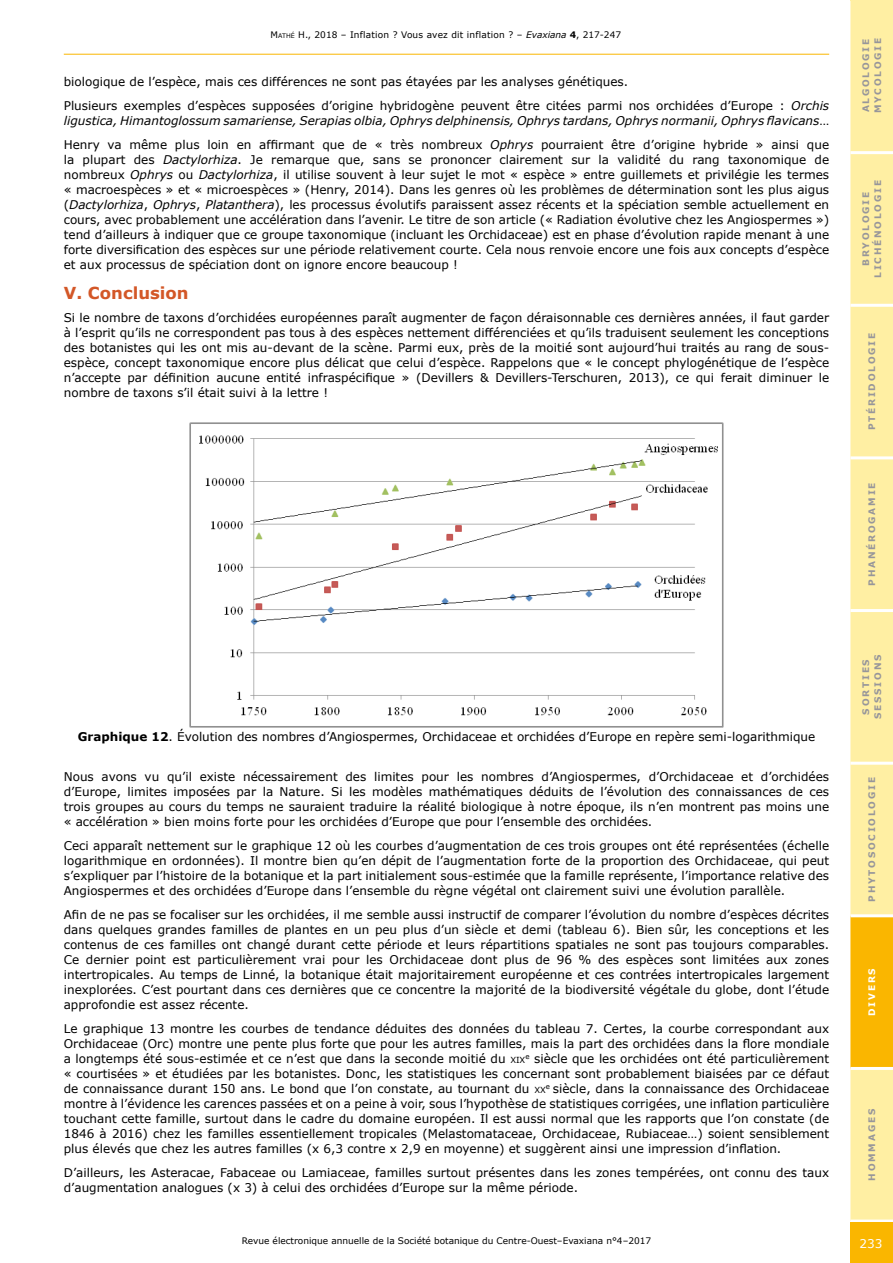
<style>
.page{position:relative;width:893px;height:1263px;background:#fff}
.page>*{position:absolute;margin:0;border:0;box-sizing:border-box;transform-origin:0 0}
.Titre_1{font:700 16.5px "Verdana";color:#d35727}
.t1{font:12px/15px "Verdana";color:#000;text-align:justify}
.t2{font:italic 12px/15px "Verdana";color:#000}
.t3{font:12px "Verdana";color:#fff}
.t4{font:700 9px/12px "Verdana";letter-spacing:.2em;color:#97969a;text-align:center}
.En-tête{font:9px "Verdana";color:#000}
.En-tête-2{font:9px "Verdana";letter-spacing:.02em;color:#000}
.t5{font:700 9px "Verdana";letter-spacing:.2em;color:#fff}
.s1{font-style:inherit}
.s2{font-size:6.3px}
.s3{font-style:italic}
.s4{font-weight:700}
.s5{font-style:normal}
.s6{font-size:8.4px}
</style>
<div class="page">
<div style="left:850px;top:1px;width:43px;height:1218px;background:#ffefa3"></div>
<hr style="left:850px;top:762px;width:43px;height:3px;background:#fff">
<hr style="left:850px;top:609px;width:43px;height:3px;background:#fff">
<hr style="left:850px;top:456px;width:43px;height:3px;background:#fff">
<hr style="left:850px;top:304px;width:43px;height:3px;background:#fff">
<hr style="left:850px;top:151px;width:43px;height:3px;background:#fff">
<svg style="left:850px;top:914px;width:43px;height:156px;background:#fab90c"></svg>
<div style="left:850px;top:1221px;width:43px;height:42px;background:#fab600"></div>
<hr style="left:850px;top:0;width:43px;height:1px;background:#ffefa3">
<hr style="left:64px;top:54px;width:765px;height:1px;background:#fab600">
<img style="left:189px;top:423px;width:535px;height:304px">
<p class="En-tête-2" style="left:270px;top:29px;width:352px"><span class="s1">M</span><span class="s2">ATHÉ</span> H., 2018 – Inflation ? Vous avez dit inflation ? – <span class="s3">Evaxiana</span> <span class="s4">4</span>, 217-247</p>
<p class="t1" style="left:64px;top:74px;width:566px">biologique de l’espèce, mais ces différences ne sont pas étayées par les analyses génétiques.</p>
<p class="t2" style="left:64px;top:98px;width:767px"><span class="s5">Plusieurs exemples d’espèces supposées d’origine hybridogène peuvent être citées parmi nos orchidées d’Europe :</span> Orchis ligustica, Himantoglossum samariense, Serapias olbia, Ophrys delphinensis, Ophrys tardans, Ophrys normanii, Ophrys flavicans<span class="s5">…</span></p>
<p class="t1" style="left:64px;top:137px;width:767px">Henry va même plus loin en affirmant que de « très nombreux <span class="s3">Ophrys</span> pourraient être d’origine hybride » ainsi que la plupart des <span class="s3">Dactylorhiza</span>. Je remarque que, sans se prononcer clairement sur la validité du rang taxonomique de nombreux <span class="s3">Ophrys</span> ou <span class="s3">Dactylorhiza</span>, il utilise souvent à leur sujet le mot « espèce » entre guillemets et privilégie les termes « macroespèces » et « microespèces » (Henry, 2014). Dans les genres où les problèmes de détermination sont les plus aigus (<span class="s3">Dactylorhiza</span>, <span class="s3">Ophrys</span>, <span class="s3">Platanthera</span>), les processus évolutifs paraissent assez récents et la spéciation semble actuellement en cours, avec probablement une accélération dans l’avenir. Le titre de son article (« Radiation évolutive chez les Angiospermes ») tend d’ailleurs à indiquer que ce groupe taxonomique (incluant les Orchidaceae) est en phase d’évolution rapide menant à une forte diversification des espèces sur une période relativement courte. Cela nous renvoie encore une fois aux concepts d’espèce et aux processus de spéciation dont on ignore encore beaucoup !</p>
<p class="Titre_1" style="left:64px;top:281px;width:126px">V. Conclusion</p>
<p class="t1" style="left:64px;top:310px;width:767px">Si le nombre de taxons d’orchidées européennes paraît augmenter de façon déraisonnable ces dernières années, il faut garder à l’esprit qu’ils ne correspondent pas tous à des espèces nettement différenciées et qu’ils traduisent seulement les conceptions des botanistes qui les ont mis au-devant de la scène. Parmi eux, près de la moitié sont aujourd’hui traités au rang de sous&shy;espèce, concept taxonomique encore plus délicat que celui d’espèce. Rappelons que « le concept phylogénétique de l’espèce n’accepte par définition aucune entité infraspécifique » (Devillers &amp; Devillers-Terschuren, 2013), ce qui ferait diminuer le nombre de taxons s’il était suivi à la lettre !</p>
<p class="t1" style="left:78px;top:729px;width:739px"><span class="s4">Graphique 12</span>. Évolution des nombres d’Angiospermes, Orchidaceae et orchidées d’Europe en repère semi-logarithmique</p>
<p class="t1" style="left:64px;top:769px;width:767px">Nous avons vu qu’il existe nécessairement des limites pour les nombres d’Angiospermes, d’Orchidaceae et d’orchidées d’Europe, limites imposées par la Nature. Si les modèles mathématiques déduits de l’évolution des connaissances de ces trois groupes au cours du temps ne sauraient traduire la réalité biologique à notre époque, ils n’en montrent pas moins une « accélération » bien moins forte pour les orchidées d’Europe que pour l’ensemble des orchidées.</p>
<p class="t1" style="left:64px;top:838px;width:767px">Ceci apparaît nettement sur le graphique 12 où les courbes d’augmentation de ces trois groupes ont été représentées (échelle logarithmique en ordonnées). Il montre bien qu’en dépit de l’augmentation forte de la proportion des Orchidaceae, qui peut s’expliquer par l’histoire de la botanique et la part initialement sous-estimée que la famille représente, l’importance relative des Angiospermes et des orchidées d’Europe dans l’ensemble du règne végétal ont clairement suivi une évolution parallèle.</p>
<p class="t1" style="left:64px;top:907px;width:767px">Afin de ne pas se focaliser sur les orchidées, il me semble aussi instructif de comparer l’évolution du nombre d’espèces décrites dans quelques grandes familles de plantes en un peu plus d’un siècle et demi (tableau 6). Bien sûr, les conceptions et les contenus de ces familles ont changé durant cette période et leurs répartitions spatiales ne sont pas toujours comparables.<br>Ce dernier point est particulièrement vrai pour les Orchidaceae dont plus de 96 % des espèces sont limitées aux zones intertropicales. Au temps de Linné, la botanique était majoritairement européenne et ces contrées intertropicales largement inexplorées. C’est pourtant dans ces dernières que ce concentre la majorité de la biodiversité végétale du globe, dont l’étude approfondie est assez récente.</p>
<p class="t1" style="left:64px;top:1021px;width:767px">Le graphique 13 montre les courbes de tendance déduites des données du tableau 7. Certes, la courbe correspondant aux Orchidaceae (Orc) montre une pente plus forte que pour les autres familles, mais la part des orchidées dans la flore mondiale a longtemps été sous-estimée et ce n’est que dans la seconde moitié du <span class="s6">XIX</span><sup>e</sup> siècle que les orchidées ont été particulièrement « courtisées » et étudiées par les botanistes. Donc, les statistiques les concernant sont probablement biaisées par ce défaut de connaissance durant 150 ans. Le bond que l’on constate, au tournant du <span class="s6">XX</span><sup>e</sup> siècle, dans la connaissance des Orchidaceae montre à l’évidence les carences passées et on a peine à voir, sous l’hypothèse de statistiques corrigées, une inflation particulière touchant cette famille, surtout dans le cadre du domaine européen. Il est aussi normal que les rapports que l’on constate (de 1846 à 2016) chez les familles essentiellement tropicales (Melastomataceae, Orchidaceae, Rubiaceae…) soient sensiblement plus élevés que chez les autres familles (x 6,3 contre x 2,9 en moyenne) et suggèrent ainsi une impression d’inflation.</p>
<p class="t1" style="left:64px;top:1165px;width:767px">D’ailleurs, les Asteracae, Fabaceae ou Lamiaceae, familles surtout présentes dans les zones tempérées, ont connu des taux d’augmentation analogues (x 3) à celui des orchidées d’Europe sur la même période.</p>
<p class="t4" style="left:860px;top:113px;width:77px;text-align:left;rotate:-90deg">ALGOLOGIE<br>MYCOLOGIE</p>
<p class="t4" style="left:860px;top:278px;width:99px;rotate:-90deg">BRYOLOGIE<br>LICHÉNOLOGIE</p>
<p class="t4" style="left:866px;top:430px;width:99px;rotate:-90deg">PTÉRIDOLOGIE</p>
<p class="t4" style="left:866px;top:586px;width:105px;rotate:-90deg">PHANÉROGAMIE</p>
<p class="t4" style="left:860px;top:719px;width:66px;rotate:-90deg">SORTIES<br>SESSIONS</p>
<p class="t4" style="left:866px;top:902px;width:126px;rotate:-90deg">PHYTOSOCIOLOGIE</p>
<p class="t5" style="left:865px;top:1016px;width:49px;rotate:-90deg">DIVERS</p>
<p class="t4" style="left:866px;top:1180px;width:73px;rotate:-90deg">HOMMAGES</p>
<p class="En-tête" style="left:242px;top:1235px;width:411px">Revue électronique annuelle de la Société botanique du Centre-Ouest–Evaxiana n°4–2017</p>
<p class="t3" style="left:860px;top:1235px;width:24px">233</p>
</div>
